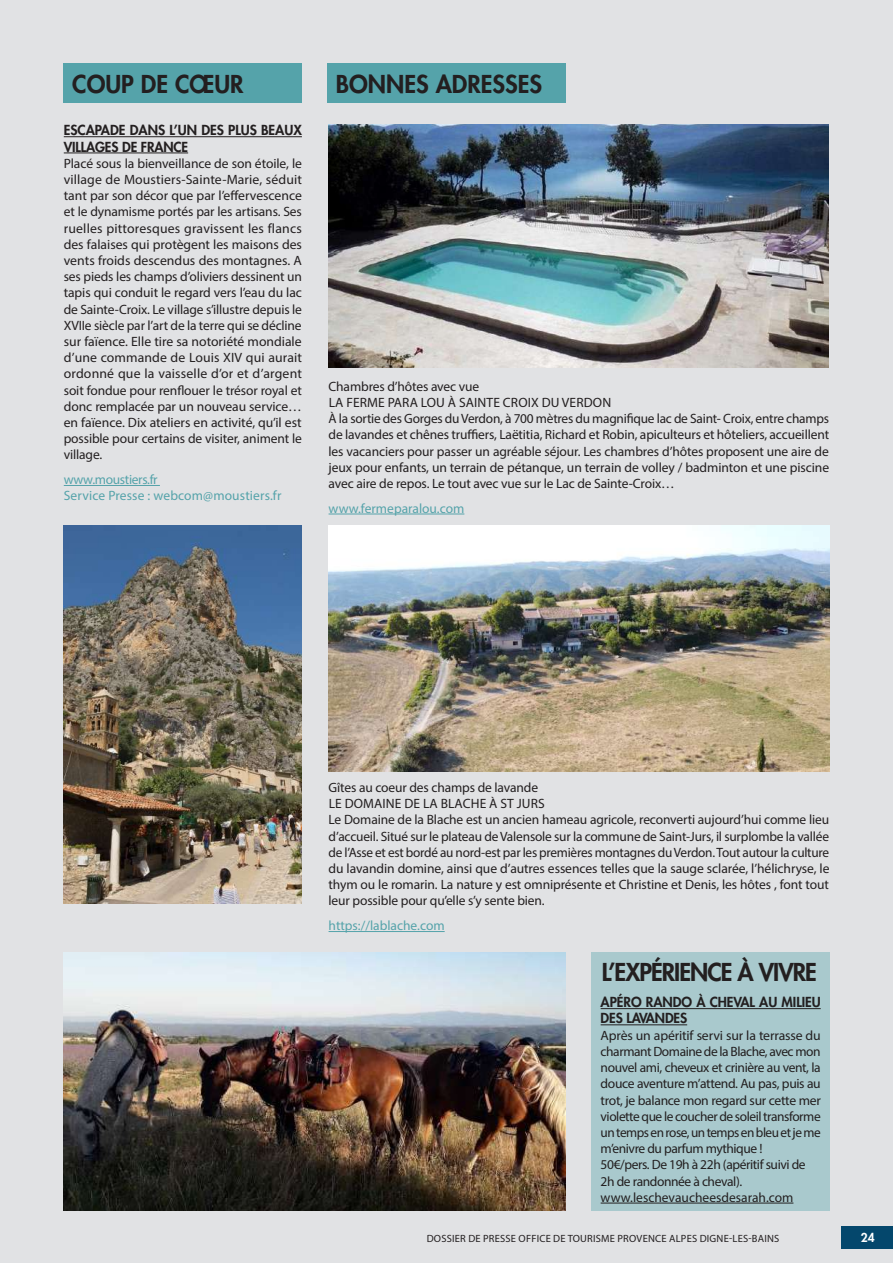
<style>
.page{position:relative;width:893px;height:1263px;background:#e1e2e4}
.page>*{position:absolute;margin:0;border:0;box-sizing:border-box;transform-origin:0 0}
.t1{font:800 24px "Futura Std";color:#231f20}
.t2{font:800 24px "Futura Std";letter-spacing:-.04em;color:#231f20}
.t3{font:13.5px/16.2px "Myriad Pro";letter-spacing:-.01em;color:#231f20}
.t4{font:13.5px/16.2px "Myriad Pro";letter-spacing:-.03em;color:#231f20}
.t5{font:13.5px/16.2px "Myriad Pro";color:#55a3aa}
.t6{font:800 13.5px/16.2px "Futura Std";letter-spacing:-.005em;color:#231f20}
.t7{font:800 12px "Futura Std";color:#fff}
.t8{font:10.5px "Myriad Pro";letter-spacing:.02em;color:#231f20}
</style>
<div class="page">
<div style="left:842px;top:1226px;width:51px;height:23px;background:#04476c"></div>
<hr style="left:64px;top:136px;width:238px;height:1px;background:#231f20">
<hr style="left:64px;top:153px;width:124px;height:1px;background:#231f20">
<hr style="left:64px;top:485px;width:96px;height:1px;background:#55a3aa">
<div style="left:64px;top:64px;width:238px;height:39px;background:#55a3aa"></div>
<div style="left:327px;top:64px;width:239px;height:39px;background:#55a3aa"></div>
<img style="left:64px;top:525px;width:238px;height:379px">
<img style="left:64px;top:952px;width:502px;height:259px">
<hr style="left:329px;top:514px;width:135px;height:1px;background:#55a3aa">
<hr style="left:329px;top:931px;width:116px;height:1px;background:#55a3aa">
<img style="left:328px;top:124px;width:501px;height:243px">
<img style="left:329px;top:525px;width:500px;height:247px">
<div style="left:591px;top:952px;width:238px;height:259px;background:#a9c9cd"></div>
<hr style="left:601px;top:1008px;width:220px;height:1px;background:#231f20">
<hr style="left:601px;top:1024px;width:86px;height:1px;background:#231f20">
<hr style="left:601px;top:1203px;width:192px;height:1px;background:#231f20">
<h1 class="t1" style="left:72px;top:69px;width:173px">COUP DE CŒUR</h1>
<h1 class="t1" style="left:336px;top:69px;width:208px">BONNES ADRESSES</h1>
<p class="t6" style="left:64px;top:122px;width:240px">ESCAPADE DANS L’UN DES PLUS BEAUX<br>VILLAGES DE FRANCE</p>
<p class="t3" style="left:64px;top:155px;width:240px;text-align:justify">Placé sous la bienveillance de son étoile, le village de Moustiers-Sainte-Marie, séduit tant par son décor que par l’effervescence et le dynamisme portés par les artisans. Ses ruelles pittoresques gravissent les flancs des falaises qui protègent les maisons des vents froids descendus des montagnes. A ses pieds les champs d’oliviers dessinent un tapis qui conduit le regard vers l’eau du lac de Sainte-Croix. Le village s’illustre depuis le XVIIe siècle par l’art de la terre qui se décline sur faïence. Elle tire sa notoriété mondiale d’une commande de Louis XIV qui aurait ordonné que la vaisselle d’or et d’argent soit fondue pour renflouer le trésor royal et donc remplacée par un nouveau service… en faïence. Dix ateliers en activité, qu’il est possible pour certains de visiter, animent le village.</p>
<p class="t5" style="left:64px;top:471px;width:219px">www.moustiers.fr<br>Service Presse : webcom@moustiers.fr</p>
<p class="t3" style="left:329px;top:378px;width:502px">Chambres d’hôtes avec vue<br>LA FERME PARA LOU À SAINTE CROIX DU VERDON<br>À la sortie des Gorges du Verdon, à 700 mètres du magnifique lac de Saint- Croix, entre champs de lavandes et chênes truffiers, Laëtitia, Richard et Robin, apiculteurs et hôteliers, accueillent les vacanciers pour passer un agréable séjour. Les chambres d’hôtes proposent une aire de jeux pour enfants, un terrain de pétanque, un terrain de volley / badminton et une piscine avec aire de repos. Le tout avec vue sur le Lac de Sainte-Croix…</p>
<p class="t5" style="left:329px;top:500px;width:137px">www.fermeparalou.com</p>
<p class="t3" style="left:329px;top:779px;width:502px">Gîtes au coeur des champs de lavande<br>LE DOMAINE DE LA BLACHE À ST JURS<br>Le Domaine de la Blache est un ancien hameau agricole, reconverti aujourd’hui comme lieu d’accueil. Situé sur le plateau de Valensole sur la commune de Saint-Jurs, il surplombe la vallée de l’Asse et est bordé au nord-est par les premières montagnes du Verdon. Tout autour la culture du lavandin domine, ainsi que d’autres essences telles que la sauge sclarée, l’hélichryse, le thym ou le romarin. La nature y est omniprésente et Christine et Denis, les hôtes , font tout leur possible pour qu’elle s’y sente bien.</p>
<p class="t5" style="left:329px;top:917px;width:118px">https://lablache.com</p>
<h1 class="t2" style="left:602px;top:957px;width:217px">L’EXPÉRIENCE À VIVRE</h1>
<p class="t6" style="left:601px;top:994px;width:222px">APÉRO RANDO À CHEVAL AU MILIEU<br>DES LAVANDES</p>
<p class="t4" style="left:601px;top:1027px;width:222px">Après un apéritif servi sur la terrasse du charmant Domaine de la Blache, avec mon nouvel ami, cheveux et crinière au vent, la douce aventure m’attend. Au pas, puis au trot, je balance mon regard sur cette mer violette que le coucher de soleil transforme un temps en rose, un temps en bleu et je me m’enivre du parfum mythique !<br>50€/pers. De 19h à 22h (apéritif suivi de 2h de randonnée à cheval). www.leschevaucheesdesarah.com</p>
<p class="t8" style="left:427px;top:1232px;width:354px">DOSSIER DE PRESSE OFFICE DE TOURISME PROVENCE ALPES DIGNE-LES-BAINS</p>
<p class="t7" style="left:861px;top:1229px;width:15px">24</p>
</div>
